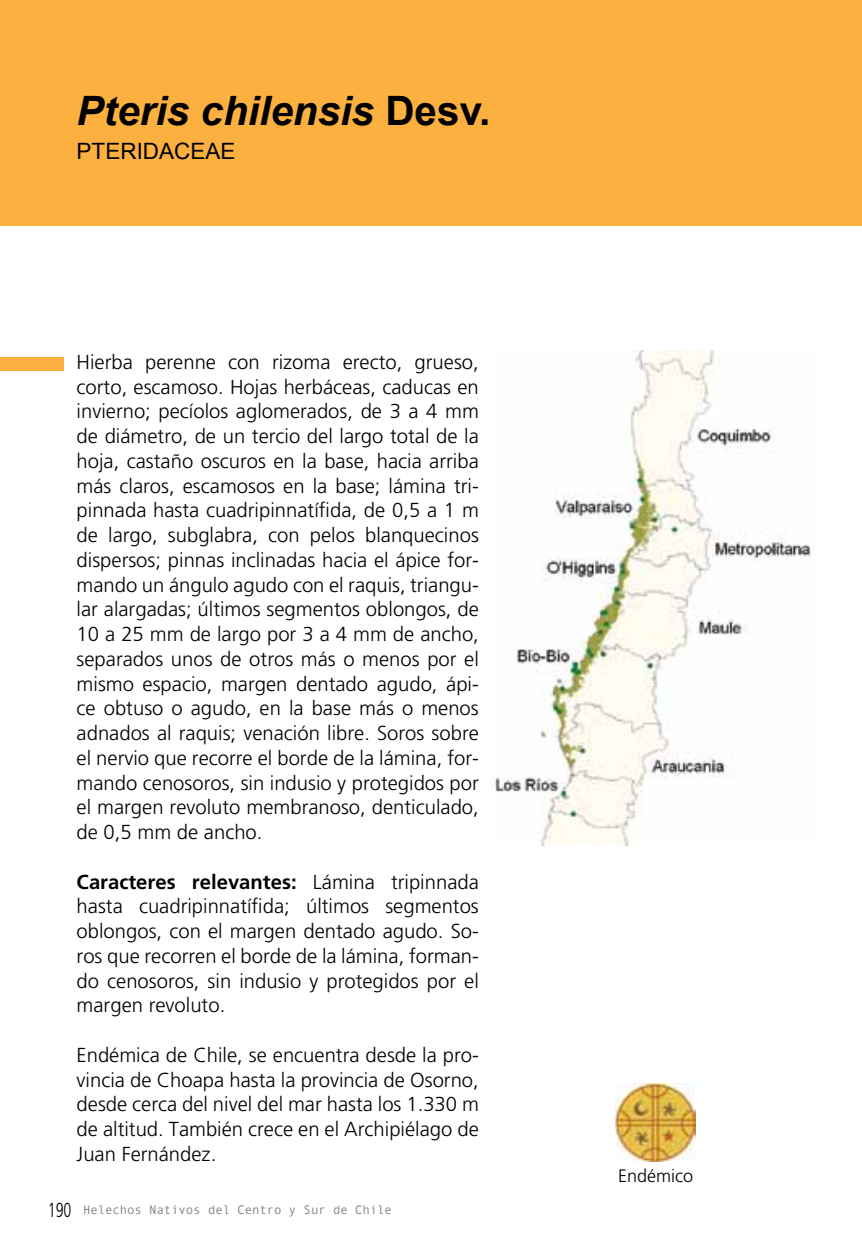
<style>
.page{position:relative;width:862px;height:1244px;background:#fff}
.page>*{position:absolute;margin:0;border:0;box-sizing:border-box;transform-origin:0 0}
.t1{font:italic 700 40.5px "Arial";color:#000}
.t2{font:22.5px "Arial";color:#000}
.t3{font:300 20.25px/24.8px "Frutiger LT Std";color:#000;text-align:justify}
.t4{font:300 condensed 20.25px "Frutiger LT Std";color:#000;scale:.81 1}
.t5{font:300 18px "Frutiger LT Std";color:#000}
.t6{font:12.38px "Andale Mono";letter-spacing:-.01em;color:#808285}
.s1{font-style:normal}
.s2{font-weight:700}
</style>
<div class="page">
<div style="left:0;top:0;width:861px;height:226px;background:#fbb040"></div>
<img style="left:495px;top:351px;width:318px;height:494px">
<div style="left:0;top:357px;width:64px;height:14px;background:#fbb040"></div>
<img style="left:615px;top:1083px;width:79px;height:78px">
<h1 class="t1" style="left:77px;top:88px;width:415px">Pteris chilensis <span class="s1">Desv.</span></h1>
<p class="t2" style="left:77px;top:138px;width:160px">PTERIDACEAE</p>
<p class="t3" style="left:77px;top:350px;width:403px">Hierba perenne con rizoma erecto, grueso, corto, escamoso. Hojas herbáceas, caducas en invierno; pecíolos aglomerados, de 3 a 4 mm de diámetro, de un tercio del largo total de la hoja, castaño oscuros en la base, hacia arriba más claros, escamosos en la base; lámina tri&shy;pinnada hasta cuadripinnatífida, de 0,5 a 1 m de largo, subglabra, con pelos blanquecinos dispersos; pinnas inclinadas hacia el ápice for&shy;mando un ángulo agudo con el raquis, triangu&shy;lar alargadas; últimos segmentos oblongos, de 10 a 25 mm de largo por 3 a 4 mm de ancho, separados unos de otros más o menos por el mismo espacio, margen dentado agudo, ápi&shy;ce obtuso o agudo, en la base más o menos adnados al raquis; venación libre. Soros sobre el nervio que recorre el borde de la lámina, for&shy;mando cenosoros, sin indusio y protegidos por el margen revoluto membranoso, denticulado, de 0,5 mm de ancho.</p>
<p class="t3" style="left:77px;top:869px;width:403px"><span class="s2">Caracteres relevantes:</span> Lámina tripinnada hasta cuadripinnatífida; últimos segmentos oblongos, con el margen dentado agudo. So&shy;ros que recorren el borde de la lámina, forman&shy;do cenosoros, sin indusio y protegidos por el margen revoluto.</p>
<p class="t3" style="left:77px;top:1043px;width:403px">Endémica de Chile, se encuentra desde la pro&shy;vincia de Choapa hasta la provincia de Osorno, desde cerca del nivel del mar hasta los 1.330 m de altitud. También crece en el Archipiélago de Juan Fernández.</p>
<p class="t4" style="left:48px;top:1198px;width:31px">190</p>
<p class="t6" style="left:83px;top:1202px;width:310px">Helechos Nativos del Centro y Sur de Chile</p>
<p class="t5" style="left:617px;top:1165px;width:77px">Endémico</p>
</div>
